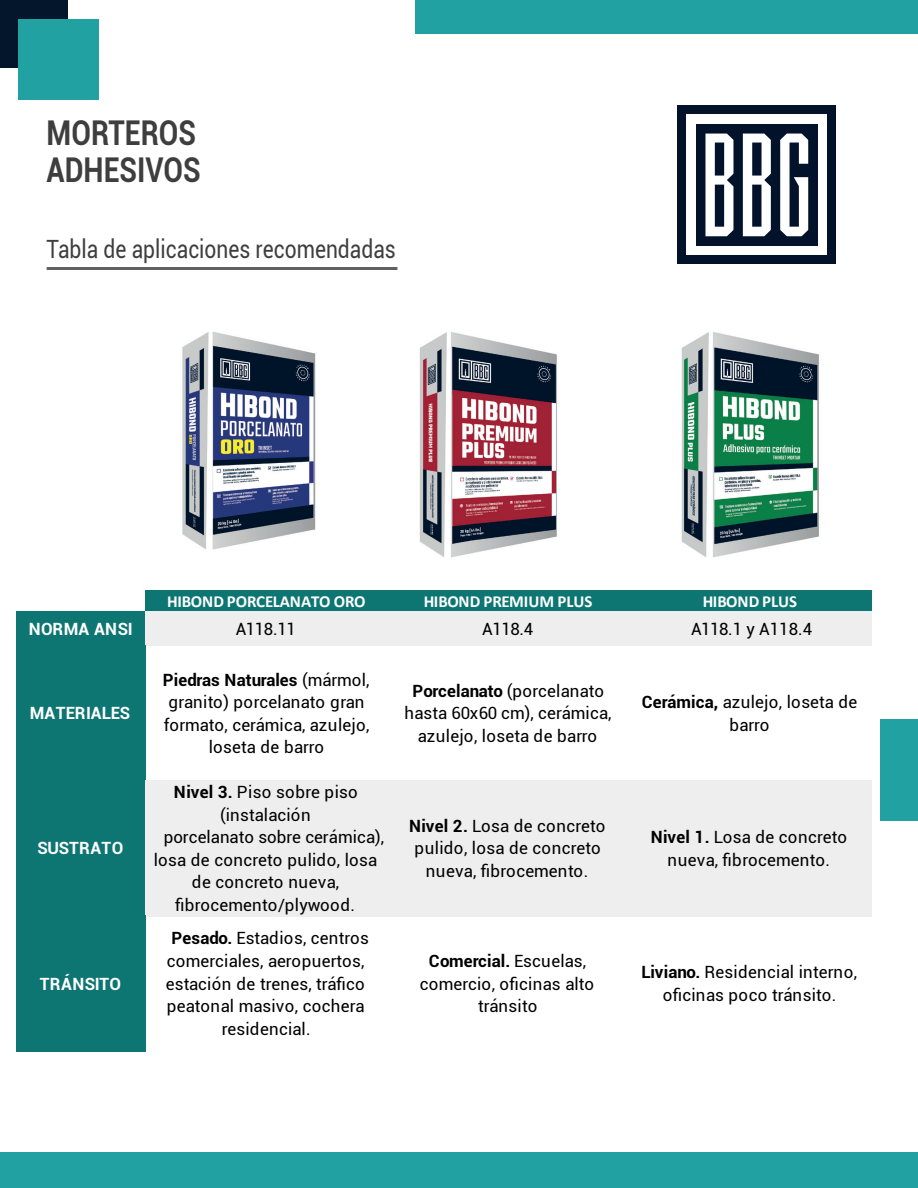
<style>
.page{position:relative;width:918px;height:1188px;background:#fff}
.page>*{position:absolute;margin:0;border:0;box-sizing:border-box;transform-origin:0 0}
.t1{font:700 34.2px/37.5px "Roboto";color:#3e3e3f;scale:.83 1}
.t2{font:25.2px "Roboto";color:#3e3e3f;scale:.83 1}
.t3{font:16.95px/22.5px "Roboto";letter-spacing:.01em;color:#000001;text-align:center}
.t4{font:700 16.95px "Calibri";letter-spacing:-.01em;color:#fff}
.t5{font:700 16.95px "Roboto";letter-spacing:.025em;color:#fff}
.t6{font:16.95px "Roboto";letter-spacing:-.015em;color:#000001}
.t7{font:700 16.95px "Roboto";letter-spacing:-.005em;color:#fff}
.s1{font-weight:700}
</style>
<div class="page">
<div style="left:677px;top:105px;width:159px;height:159px;background:#02122a"></div>
<div style="left:687px;top:115px;width:140px;height:140px;background:#fff"></div>
<div style="left:696px;top:124px;width:122px;height:121px;background:#02122a"></div>
<svg style="left:743px;top:134px;width:28px;height:102px"></svg>
<svg style="left:705px;top:134px;width:28px;height:102px"></svg>
<svg style="left:780px;top:134px;width:28px;height:102px"></svg>
<div style="left:0;top:0;width:67px;height:67px;background:#03162b"></div>
<div style="left:18px;top:19px;width:80px;height:80px;background:#22a1a3"></div>
<div style="left:415px;top:0;width:503px;height:34px;background:#22a1a3"></div>
<div style="left:0;top:1153px;width:918px;height:35px;background:#22a1a3"></div>
<div style="left:880px;top:719px;width:38px;height:102px;background:#22a1a3"></div>
<img style="left:419px;top:332px;width:138px;height:226px">
<img style="left:681px;top:332px;width:138px;height:226px">
<hr style="left:47px;top:267px;width:350px;height:3px;background:#5d6162">
<img style="left:182px;top:331px;width:134px;height:219px">
<div style="left:145px;top:590px;width:726px;height:22px;background:#0d7572"></div>
<div style="left:16px;top:611px;width:130px;height:35px;background:#0d7572"></div>
<div style="left:145px;top:611px;width:726px;height:35px;background:#edeeed"></div>
<div style="left:16px;top:645px;width:130px;height:136px;background:#0d7572"></div>
<div style="left:16px;top:780px;width:130px;height:136px;background:#0d7572"></div>
<div style="left:145px;top:780px;width:726px;height:136px;background:#edeeed"></div>
<div style="left:16px;top:915px;width:130px;height:136px;background:#0d7572"></div>
<h1 class="t1" style="left:47px;top:113px;width:187px">MORTEROS<br>ADHESIVOS</h1>
<h2 class="t2" style="left:47px;top:231px;width:422px">Tabla de aplicaciones recomendadas</h2>
<p class="t4" style="left:167px;top:589px;width:200px">HIBOND PORCELANATO ORO</p>
<p class="t4" style="left:424px;top:589px;width:170px">HIBOND PREMIUM PLUS</p>
<p class="t4" style="left:703px;top:589px;width:96px">HIBOND PLUS</p>
<p class="t5" style="left:29px;top:617px;width:105px">NORMA ANSI</p>
<p class="t3" style="left:236px;top:617px;width:62px">A118.11</p>
<p class="t3" style="left:482px;top:617px;width:53px">A118.4</p>
<p class="t6" style="left:691px;top:617px;width:123px">A118.1 y A118.4</p>
<p class="t7" style="left:30px;top:701px;width:102px">MATERIALES</p>
<p class="t5" style="left:38px;top:836px;width:87px">SUSTRATO</p>
<p class="t5" style="left:40px;top:972px;width:83px">TRÁNSITO</p>
<p class="t3" style="left:163px;top:668px;width:208px"><span class="s1">Piedras Naturales</span> (mármol, granito) porcelanato gran formato, cerámica, azulejo, loseta de barro</p>
<p class="t3" style="left:404px;top:679px;width:208px"><span class="s1">Porcelanato</span> (porcelanato hasta 60x60 cm), cerámica, azulejo, loseta de barro</p>
<p class="t3" style="left:642px;top:690px;width:217px"><span class="s1">Cerámica,</span> azulejo, loseta de barro</p>
<p class="t3" style="left:154px;top:780px;width:232px"><span class="s1">Nivel 3.</span> Piso sobre piso (instalación<br>porcelanato sobre cerámica), losa de concreto pulido, losa de concreto nueva, fibrocemento/plywood.</p>
<p class="t3" style="left:166px;top:927px;width:205px"><span class="s1">Pesado.</span> Estadios, centros comerciales, aeropuertos, estación de trenes, tráfico peatonal masivo, cochera residencial.</p>
<p class="t3" style="left:409px;top:814px;width:198px"><span class="s1">Nivel 2.</span> Losa de concreto pulido, losa de concreto nueva, fibrocemento.</p>
<p class="t3" style="left:651px;top:825px;width:198px"><span class="s1">Nivel 1.</span> Losa de concreto nueva, fibrocemento.</p>
<p class="t3" style="left:420px;top:949px;width:176px"><span class="s1">Comercial.</span> Escuelas, comercio, oficinas alto tránsito</p>
<p class="t3" style="left:641px;top:960px;width:217px"><span class="s1">Liviano.</span> Residencial interno, oficinas poco tránsito.</p>
</div>
